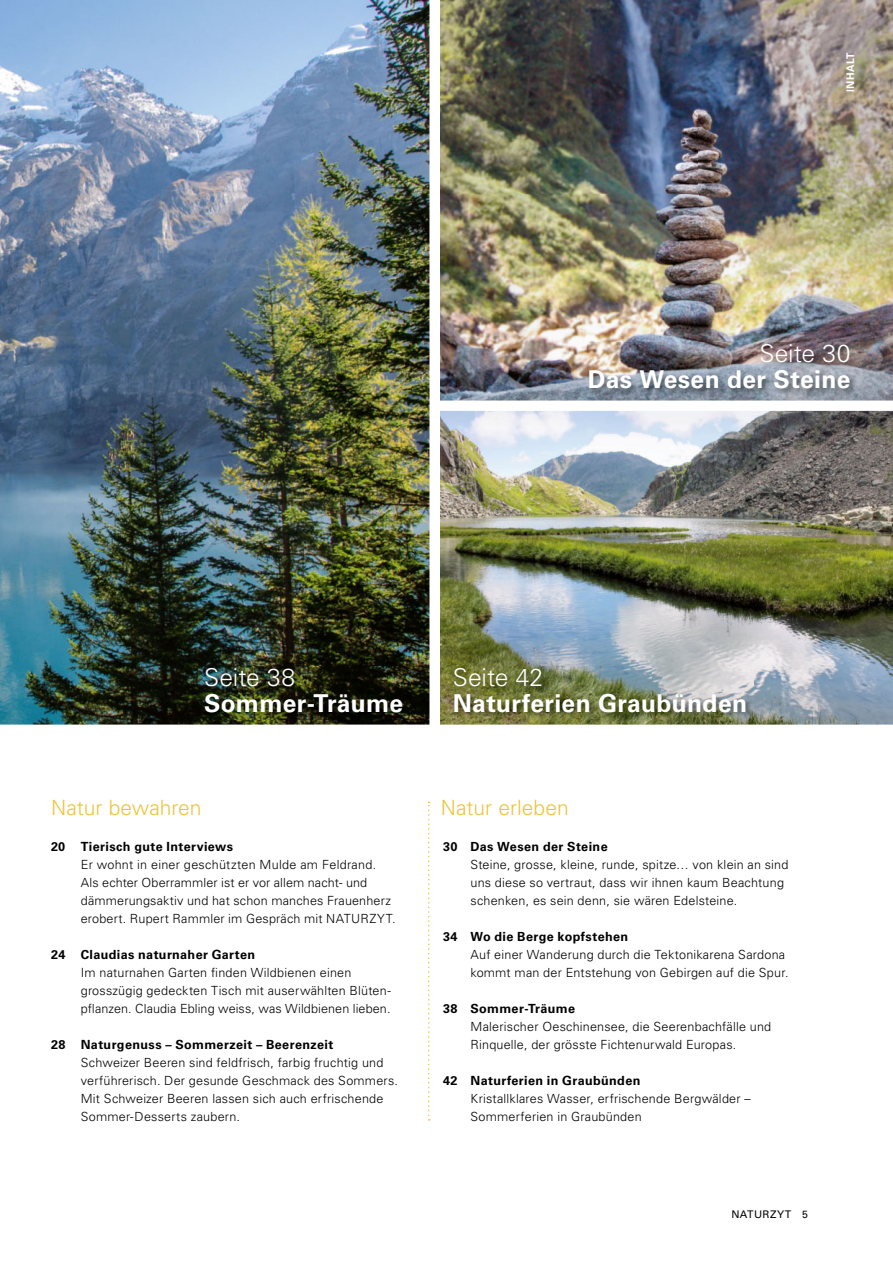
<style>
.page{position:relative;width:893px;height:1263px;background:#fff}
.page>*{position:absolute;margin:0;border:0;box-sizing:border-box;transform-origin:0 0}
.t1{font:700 24.6px "Univers LT Std";letter-spacing:.01em;color:#fff}
.t2{font:300 24.6px "Univers LT Std";color:#fff}
.t3{font:300 21px "Univers LT Std";color:#ecc43b}
.t4{font:300 12.6px/18px "Univers LT Std";letter-spacing:.015em;color:#000}
.t5{font:700 12.6px "Univers LT Std";letter-spacing:.03em;color:#000}
.t6{font:10.5px "Univers LT Std";letter-spacing:.04em;color:#000}
.t7{font:700 10.5px "Univers LT Std";letter-spacing:.035em;color:#fff}
</style>
<div class="page">
<img style="left:440px;top:0;width:453px;height:400px">
<img style="left:440px;top:411px;width:453px;height:313px">
<img style="left:0;top:0;width:429px;height:724px">
<svg style="left:428px;top:802px;width:2px;height:318px"></svg>
<img style="left:588px;top:342px;width:269px;height:54px">
<img style="left:453px;top:667px;width:300px;height:53px">
<img style="left:204px;top:666px;width:206px;height:54px">
<p class="t7" style="left:844px;top:92px;width:41px;rotate:-90deg">INHALT</p>
<h1 class="t2" style="left:759px;top:339px;width:93px">Seite 30</h1>
<h1 class="t1" style="left:588px;top:365px;width:264px">Das Wesen der Steine</h1>
<h1 class="t2" style="left:204px;top:663px;width:93px">Seite 38</h1>
<h1 class="t1" style="left:204px;top:689px;width:200px">Sommer-Träume</h1>
<h2 class="t3" style="left:51px;top:794px;width:152px">Natur bewahren</h2>
<p class="t5" style="left:51px;top:839px;width:184px">20 Tierisch gute Interviews</p>
<p class="t4" style="left:81px;top:855px;width:316px">Er wohnt in einer geschützten Mulde am Feldrand.<br>Als echter Oberrammler ist er vor allem nacht- und dämmerungsaktiv und hat schon manches Frauenherz erobert. Rupert Rammler im Gespräch mit NATURZYT.</p>
<p class="t5" style="left:51px;top:947px;width:206px">24 Claudias naturnaher Garten</p>
<p class="t4" style="left:81px;top:963px;width:312px">Im naturnahen Garten finden Wildbienen einen grosszügig gedeckten Tisch mit auserwählten Blüten&shy;pflanzen. Claudia Ebling weiss, was Wildbienen lieben.</p>
<p class="t5" style="left:51px;top:1037px;width:284px">28 Naturgenuss – Sommerzeit – Beerenzeit</p>
<p class="t4" style="left:81px;top:1053px;width:319px">Schweizer Beeren sind feldfrisch, farbig fruchtig und verführerisch. Der gesunde Geschmack des Sommers.<br>Mit Schweizer Beeren lassen sich auch erfrischende Sommer-Desserts zaubern.</p>
<h1 class="t2" style="left:453px;top:663px;width:92px">Seite 42</h1>
<h1 class="t1" style="left:453px;top:689px;width:296px">Naturferien Graubünden</h1>
<h2 class="t3" style="left:441px;top:794px;width:129px">Natur erleben</h2>
<p class="t5" style="left:443px;top:839px;width:166px">30 Das Wesen der Steine</p>
<p class="t4" style="left:470px;top:855px;width:319px">Steine, grosse, kleine, runde, spitze… von klein an sind uns diese so vertraut, dass wir ihnen kaum Beachtung schenken, es sein denn, sie wären Edelsteine.</p>
<p class="t5" style="left:443px;top:929px;width:187px">34 Wo die Berge kopfstehen</p>
<p class="t4" style="left:470px;top:945px;width:320px">Auf einer Wanderung durch die Tektonikarena Sardona kommt man der Entstehung von Gebirgen auf die Spur.</p>
<p class="t5" style="left:443px;top:1001px;width:133px">38 Sommer-Träume</p>
<p class="t4" style="left:470px;top:1017px;width:302px">Malerischer Oeschinensee, die Seerenbachfälle und<br>Rinquelle, der grösste Fichtenurwald Europas.</p>
<p class="t5" style="left:443px;top:1073px;width:199px">42 Naturferien in Graubünden</p>
<p class="t4" style="left:470px;top:1089px;width:282px">Kristallklares Wasser, erfrischende Bergwälder –<br>Sommerferien in Graubünden</p>
<p class="t6" style="left:731px;top:1208px;width:78px">NATURZYT 5</p>
</div>
